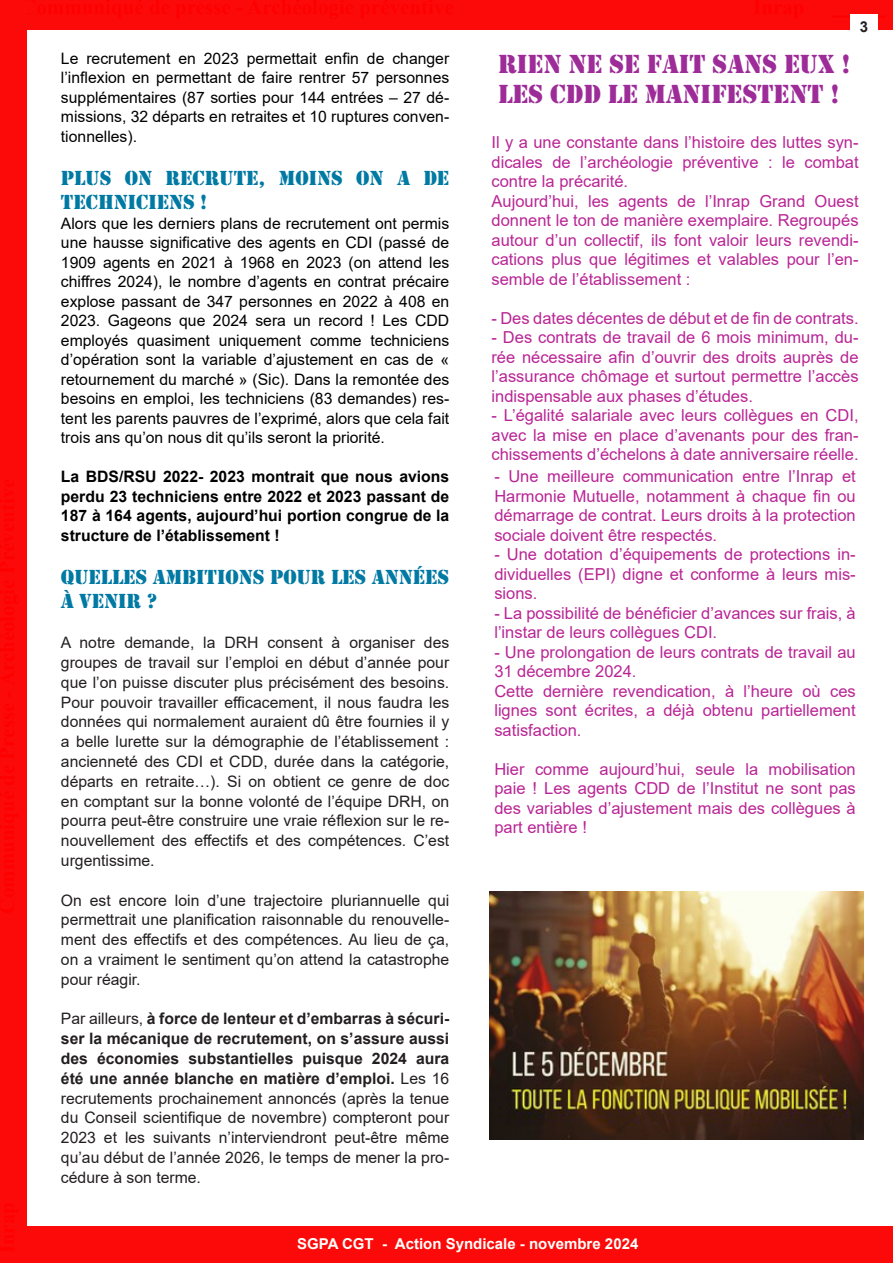
<style>
.page{position:relative;width:893px;height:1263px;background:#fff}
.page>*{position:absolute;margin:0;border:0;box-sizing:border-box;transform-origin:0 0}
.t1{font:27px "Stencil";color:#9d2c99}
.t2{font:21px/24px "Stencil";color:#0079a3}
.t3{font:16.5px/19.5px "Arial";color:#b92595;text-align:justify}
.t4{font:15.75px/19.8px "Arial";color:#231f20;text-align:justify}
.t5{font:15.75px/19.5px "Arial";color:#010000;text-align:justify}
.t6{font:700 15.75px/19.5px "Arial";color:#010000;text-align:justify}
.t7{font:700 15px "Arial";color:#fffffc}
.t8{font:700 15px "Arial";color:#231f20}
.s1{font-weight:700}
</style>
<div class="page">
<div style="left:0;top:1226px;width:893px;height:37px;background:#fc0a0a"></div>
<div style="left:21px;top:0;width:872px;height:29px;background:#fc0a0a"></div>
<hr style="left:831px;top:16px;width:54px;height:2px;background:#f00">
<div style="left:0;top:0;width:27px;height:1253px;background:#fc0a0a"></div>
<div style="left:850px;top:14px;width:28px;height:26px;background:#fff"></div>
<img style="left:490px;top:891px;width:373px;height:249px">
<p class="t5" style="left:61px;top:49px;width:390px">Le recrutement en 2023 permettait enfin de changer l’inflexion en permettant de faire rentrer 57 personnes supplémentaires (87 sorties pour 144 entrées – 27 dé&shy;missions, 32 départs en retraites et 10 ruptures conven&shy;tionnelles).</p>
<p class="t2" style="left:61px;top:167px;width:390px">PLUS ON RECRUTE, MOINS ON A DE<br>TECHNICIENS !</p>
<p class="t5" style="left:61px;top:214px;width:390px">Alors que les derniers plans de recrutement ont permis une hausse significative des agents en CDI (passé de 1909 agents en 2021 à 1968 en 2023 (on attend les chiffres 2024), le nombre d’agents en contrat précaire explose passant de 347 personnes en 2022 à 408 en 2023. Gageons que 2024 sera un record ! Les CDD employés quasiment uniquement comme techniciens d’opération sont la variable d’ajustement en cas de « retournement du marché » (Sic). Dans la remontée des besoins en emploi, les techniciens (83 demandes) res&shy;tent les parents pauvres de l’exprimé, alors que cela fait trois ans qu’on nous dit qu’ils seront la priorité.</p>
<p class="t6" style="left:61px;top:467px;width:390px">La BDS/RSU 2022- 2023 montrait que nous avions perdu 23 techniciens entre 2022 et 2023 passant de 187 à 164 agents, aujourd’hui portion congrue de la structure de l’établissement !</p>
<p class="t2" style="left:61px;top:566px;width:390px">QUELLES AMBITIONS POUR LES ANNÉES<br>À VENIR ?</p>
<p class="t4" style="left:61px;top:632px;width:390px">A notre demande, la DRH consent à organiser des groupes de travail sur l’emploi en début d’année pour que l’on puisse discuter plus précisément des besoins.<br>Pour pouvoir travailler efficacement, il nous faudra les données qui normalement auraient dû être fournies il y a belle lurette sur la démographie de l’établissement : ancienneté des CDI et CDD, durée dans la catégorie, départs en retraite…). Si on obtient ce genre de doc en comptant sur la bonne volonté de l’équipe DRH, on pourra peut-être construire une vraie réflexion sur le re&shy;nouvellement des effectifs et des compétences. C’est urgentissime.</p>
<p class="t4" style="left:61px;top:890px;width:390px">On est encore loin d’une trajectoire pluriannuelle qui permettrait une planification raisonnable du renouvelle&shy;ment des effectifs et des compétences. Au lieu de ça, on a vraiment le sentiment qu’on attend la catastrophe pour réagir.</p>
<p class="t4" style="left:61px;top:1009px;width:390px">Par ailleurs, <span class="s1">à force de lenteur et d’embarras à sécuri&shy;ser la mécanique de recrutement, on s’assure aussi des économies substantielles puisque 2024 aura été une année blanche en matière d’emploi.</span> Les 16 recrutements prochainement annoncés (après la tenue du Conseil scientifique de novembre) compteront pour 2023 et les suivants n’interviendront peut-être même qu’au début de l’année 2026, le temps de mener la pro&shy;cédure à son terme.</p>
<p class="t8" style="left:860px;top:16px;width:10px">3</p>
<p class="t1" style="left:498px;top:49px;width:354px">RIEN NE SE FAIT SANS EUX !</p>
<p class="t1" style="left:498px;top:79px;width:70px">LES CDD</p>
<p class="t1" style="left:608px;top:79px;width:233px">LE MANIFESTENT !</p>
<p class="t3" style="left:491px;top:132px;width:369px">Il y a une constante dans l’histoire des luttes syn&shy;dicales de l’archéologie préventive : le combat contre la précarité.</p>
<p class="t3" style="left:491px;top:191px;width:369px">Aujourd’hui, les agents de l’Inrap Grand Ouest donnent le ton de manière exemplaire. Regroupés autour d’un collectif, ils font valoir leurs revendi&shy;cations plus que légitimes et valables pour l’en&shy;semble de l’établissement :</p>
<p class="t3" style="left:491px;top:308px;width:369px">- Des dates décentes de début et de fin de contrats.</p>
<p class="t3" style="left:491px;top:327px;width:369px">- Des contrats de travail de 6 mois minimum, du&shy;rée nécessaire afin d’ouvrir des droits auprès de l’assurance chômage et surtout permettre l’accès indispensable aux phases d’études.</p>
<p class="t3" style="left:491px;top:405px;width:369px">- L’égalité salariale avec leurs collègues en CDI, avec la mise en place d’avenants pour des fran&shy;chissements d’échelons à date anniversaire réelle.</p>
<p class="t3" style="left:494px;top:467px;width:363px">- Une meilleure communication entre l’Inrap et Harmonie Mutuelle, notamment à chaque fin ou démarrage de contrat. Leurs droits à la protection sociale doivent être respectés.</p>
<p class="t3" style="left:494px;top:545px;width:363px">- Une dotation d’équipements de protections in&shy;dividuelles (EPI) digne et conforme à leurs mis&shy;sions.</p>
<p class="t3" style="left:494px;top:603px;width:363px">- La possibilité de bénéficier d’avances sur frais, à l’instar de leurs collègues CDI.</p>
<p class="t3" style="left:494px;top:642px;width:363px">- Une prolongation de leurs contrats de travail au<br>31 décembre 2024.</p>
<p class="t3" style="left:494px;top:681px;width:363px">Cette dernière revendication, à l’heure où ces lignes sont écrites, a déjà obtenu partiellement satisfaction.</p>
<p class="t3" style="left:494px;top:759px;width:363px">Hier comme aujourd’hui, seule la mobilisation paie ! Les agents CDD de l’Institut ne sont pas des variables d’ajustement mais des collègues à part entière !</p>
<p class="t7" style="left:297px;top:1233px;width:343px">SGPA CGT - Action Syndicale - novembre 2024</p>
</div>
